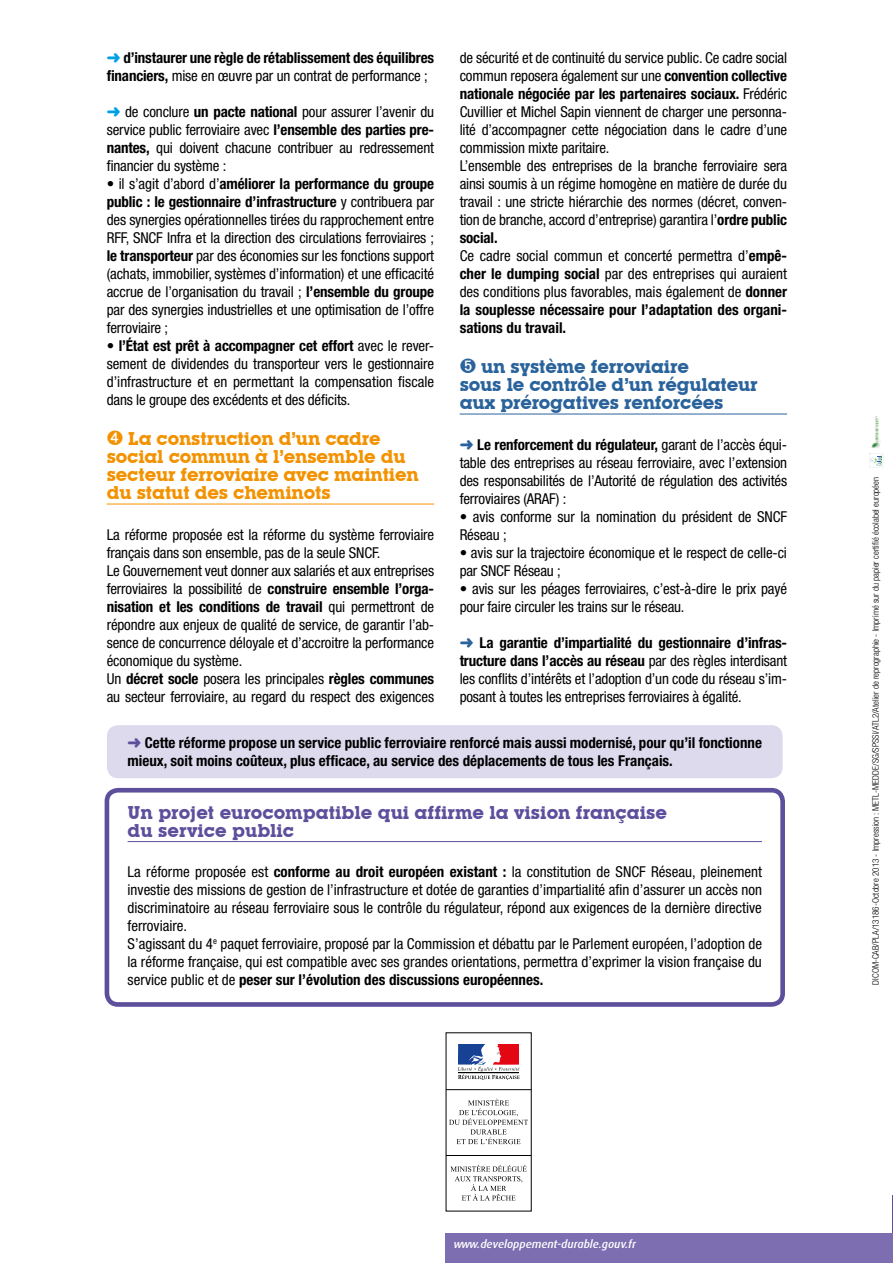
<style>
.page{position:relative;width:893px;height:1263px;background:#fff}
.page>*{position:absolute;margin:0;border:0;box-sizing:border-box;transform-origin:0 0}
.t1{font:700 18px/18px "Lubalin Graph IT Cby BT";letter-spacing:-.01em;color:#f39200}
.t2{font:700 18px/18px "Lubalin Graph IT Cby BT";letter-spacing:-.01em;color:#2a639b}
.t3{font:700 18px/18px "Lubalin Graph IT Cby BT";color:#5e4f9c}
.t4{font:condensed 15px/18px "Helvetica Neue";letter-spacing:-.01em;color:#000}
.t5{font:700 condensed 15px/18px "Helvetica Neue";color:#000}
.t6{font:italic 500 11.25px "Dax OT";color:#fff}
.t7{font:300 condensed 9px "Helvetica Neue";color:#000}
.s1{font-weight:400}
.s2{font-weight:700}
</style>
<div class="page">
<hr style="left:892px;top:1196px;width:1px;height:38px;background:#5e4f9c">
<div style="left:445px;top:1233px;width:448px;height:30px;background:#7c6eb0"></div>
<svg style="left:458px;top:1044px;width:62px;height:36px"></svg>
<hr style="left:446px;top:1089px;width:85px;height:1px;background:#000">
<hr style="left:446px;top:1155px;width:85px;height:1px;background:#000">
<svg style="left:449px;top:1099px;width:79px;height:45px"></svg>
<svg style="left:450px;top:1165px;width:77px;height:35px"></svg>
<svg style="left:869px;top:454px;width:14px;height:14px"></svg>
<img style="left:871px;top:416px;width:10px;height:32px">
<div style="left:107px;top:725px;width:676px;height:53px;background:#dddaee;border-radius:11px"></div>
<div style="left:105px;top:788px;width:680px;height:219px;border:5px solid #5e4f9c;border-radius:11px"></div>
<hr style="left:128px;top:841px;width:634px;height:1px;background:#5e4f9c">
<hr style="left:107px;top:504px;width:327px;height:1px;background:#f39200">
<hr style="left:460px;top:414px;width:327px;height:1px;background:#2a639b">
<p class="t5" style="left:107px;top:48px;width:329px;text-indent:17px">d’instaurer une règle de rétablissement des équilibres financiers, <span class="s1">mise en œuvre par un contrat de performance ;</span></p>
<p class="t4" style="left:107px;top:102px;width:329px;text-align:justify;text-indent:18px">de conclure <span class="s2">un pacte national</span> pour assurer l’avenir du service public ferroviaire avec <span class="s2">l’ensemble des parties pre&shy;nantes,</span> qui doivent chacune contribuer au redressement financier du système :</p>
<p class="t4" style="left:107px;top:174px;width:329px;text-align:justify">• il s’agit d’abord d’<span class="s2">améliorer la performance du groupe public : le gestionnaire d’infrastructure</span> y contribuera par des synergies opérationnelles tirées du rapprochement entre RFF, SNCF Infra et la direction des circulations ferroviaires ; <span class="s2">le transporteur</span> par des économies sur les fonctions support (achats, immobilier, systèmes d’information) et une efficacité accrue de l’organisation du travail ; <span class="s2">l’ensemble du groupe </span>par des synergies industrielles et une optimisation de l’offre ferroviaire ;</p>
<p class="t4" style="left:107px;top:336px;width:329px;text-align:justify">• <span class="s2">l’État est prêt à accompagner cet effort</span> avec le rever&shy;sement de dividendes du transporteur vers le gestionnaire d’infrastructure et en permettant la compensation fiscale dans le groupe des excédents et des déficits.</p>
<p class="t1" style="left:107px;top:430px;width:314px;text-indent:22px">La construction d’un cadre social commun à l’ensemble du secteur ferroviaire avec maintien du statut des cheminots</p>
<p class="t4" style="left:107px;top:525px;width:329px">La réforme proposée est la réforme du système ferroviaire français dans son ensemble, pas de la seule SNCF.<br>Le Gouvernement veut donner aux salariés et aux entreprises ferroviaires la possibilité de <span class="s2">construire ensemble l’orga&shy;nisation et les conditions de travail</span> qui permettront de répondre aux enjeux de qualité de service, de garantir l’ab&shy;sence de concurrence déloyale et d’accroitre la performance économique du système.<br>Un <span class="s2">décret socle</span> posera les principales <span class="s2">règles communes </span>au secteur ferroviaire, au regard du respect des exigences</p>
<p class="t4" style="left:460px;top:48px;width:329px">de sécurité et de continuité du service public. Ce cadre social commun reposera également sur une <span class="s2">convention collective nationale négociée par les partenaires sociaux.</span> Frédéric Cuvillier et Michel Sapin viennent de charger une personna&shy;lité d’accompagner cette négociation dans le cadre d’une commission mixte paritaire.<br>L’ensemble des entreprises de la branche ferroviaire sera ainsi soumis à un régime homogène en matière de durée du travail : une stricte hiérarchie des normes (décret, conven&shy;tion de branche, accord d’entreprise) garantira l’<span class="s2">ordre public social.<br></span>Ce cadre social commun et concerté permettra d’<span class="s2">empê&shy;cher le dumping social</span> par des entreprises qui auraient des conditions plus favorables, mais également de <span class="s2">donner la souplesse nécessaire pour l’adaptation des organi&shy;sations du travail.</span></p>
<p class="t2" style="left:460px;top:358px;width:299px;text-indent:22px">un système ferroviaire<br>sous le contrôle d’un régulateur aux prérogatives renforcées</p>
<p class="t4" style="left:460px;top:435px;width:329px;text-align:justify;text-indent:18px"><span class="s2">Le renforcement du régulateur,</span> garant de l’accès équi&shy;table des entreprises au réseau ferroviaire, avec l’extension des responsabilités de l’Autorité de régulation des activités ferroviaires (ARAF) :</p>
<p class="t4" style="left:460px;top:507px;width:329px">• avis conforme sur la nomination du président de SNCF<br>Réseau ;</p>
<p class="t4" style="left:460px;top:543px;width:329px">• avis sur la trajectoire économique et le respect de celle-ci par SNCF Réseau ;</p>
<p class="t4" style="left:460px;top:579px;width:329px">• avis sur les péages ferroviaires, c’est-à-dire le prix payé pour faire circuler les trains sur le réseau.</p>
<p class="t4" style="left:460px;top:633px;width:329px;text-align:justify;text-indent:20px"><span class="s2">La garantie d’impartialité du gestionnaire d’infras&shy;tructure dans l’accès au réseau</span> par des règles interdisant les conflits d’intérêts et l’adoption d’un code du réseau s’im&shy;posant à toutes les entreprises ferroviaires à égalité.</p>
<p class="t5" style="left:128px;top:733px;width:636px;text-indent:17px">Cette réforme propose un service public ferroviaire renforcé mais aussi modernisé, pour qu’il fonctionne mieux, soit moins coûteux, plus efficace, au service des déplacements de tous les Français.</p>
<p class="t3" style="left:128px;top:803px;width:541px">Un projet eurocompatible qui affirme la vision française du service public</p>
<p class="t4" style="left:128px;top:863px;width:636px">La réforme proposée est <span class="s2">conforme au droit européen existant :</span> la constitution de SNCF Réseau, pleinement investie des missions de gestion de l’infrastructure et dotée de garanties d’impartialité afin d’assurer un accès non discriminatoire au réseau ferroviaire sous le contrôle du régulateur, répond aux exigences de la dernière directive ferroviaire.<br>S’agissant du 4<sup>e</sup> paquet ferroviaire, proposé par la Commission et débattu par le Parlement européen, l’adoption de la réforme française, qui est compatible avec ses grandes orientations, permettra d’exprimer la vision française du service public et de <span class="s2">peser sur l’évolution des discussions européennes.</span></p>
<p class="t7" style="left:870px;top:984px;width:509px;rotate:-90deg">DICOM-CAB/PLA/13186-Octobre 2013 - Impression : METL-MEDDE/SG/SPSSI/ATL2/Atelier de reprographie - Imprimé sur du papier certifié écolabel européen</p>
<p class="t6" style="left:453px;top:1238px;width:184px">www.developpement-durable.gouv.fr</p>
</div>
